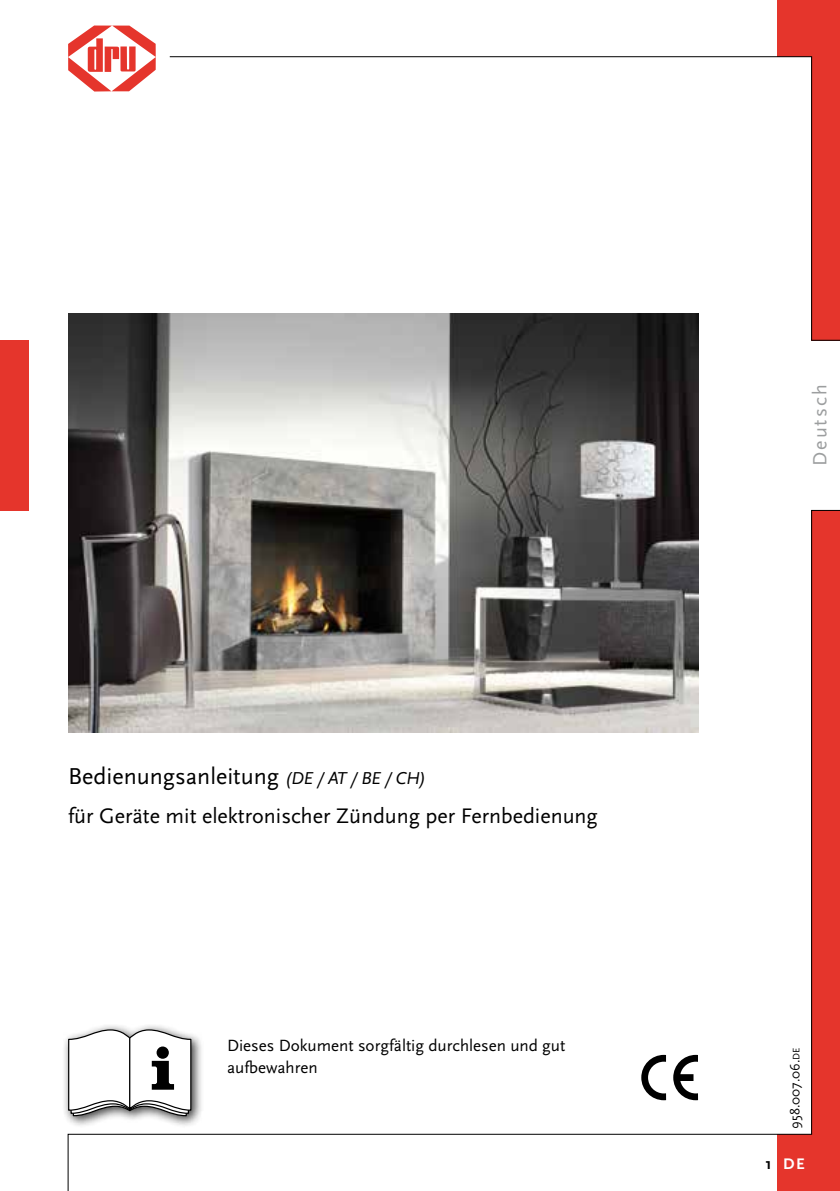
<style>
.page{position:relative;width:840px;height:1191px;background:#fff}
.page>*{position:absolute;margin:0;border:0;box-sizing:border-box;transform-origin:0 0}
.t1{font:24px "Scala Sans";color:#000}
.t2{font:22px "Scala Sans";color:#000}
.t3{font:20px "Scala Sans";letter-spacing:.105em;color:#9c9e9f}
.t4{font:17px/22px "Scala Sans";color:#000}
.t5{font:700 16px "Scala Sans";color:#fff}
.t6{font:700 16px "Scala Sans";color:#000}
.t7{font:14px "Scala Sans";color:#000}
.s1{font-style:italic;font-size:18px}
.s2{font-size:9.8px}
</style>
<div class="page">
<svg style="left:810px;top:57px;width:29px;height:283px;background:#dd3a31"></svg>
<svg style="left:811px;top:510px;width:28px;height:624px;background:#c72e26"></svg>
<img style="left:68px;top:313px;width:629px;height:419px">
<div style="left:62px;top:1023px;width:142px;height:105px;background:#000;opacity:.75"></div>
<svg style="left:68px;top:1029px;width:123px;height:87px"></svg>
<svg style="left:641px;top:1054px;width:24px;height:46px"></svg>
<svg style="left:673px;top:1054px;width:24px;height:46px"></svg>
<svg style="left:68px;top:26px;width:88px;height:66px"></svg>
<div style="left:0;top:340px;width:28px;height:170px;background:#e5352c"></div>
<div style="left:777px;top:1134px;width:62px;height:57px;background:#e5352c"></div>
<div style="left:777px;top:0;width:62px;height:57px;background:#e5352c"></div>
<svg style="left:68px;top:1133px;width:743px;height:58px"></svg>
<hr style="left:170px;top:56px;width:641px;height:1px;background:#000">
<h1 class="t1" style="left:68px;top:762px;width:359px">Bedienungsanleitung <span class="s1">(DE / AT / BE / CH)</span></h1>
<p class="t2" style="left:68px;top:803px;width:531px">für Geräte mit elektronischer Zündung per Fernbedienung</p>
<p class="t4" style="left:227px;top:1034px;width:339px">Dieses Dokument sorgfältig durchlesen und gut aufbewahren</p>
<p class="t3" style="left:808px;top:466px;width:83px;rotate:-90deg">Deutsch</p>
<p class="t6" style="left:765px;top:1154px;width:8px">1</p>
<p class="t7" style="left:786px;top:1128px;width:83px;rotate:-90deg">958.007.06.<span class="s2">de</span></p>
<p class="t5" style="left:782px;top:1154px;width:23px">DE</p>
</div>
